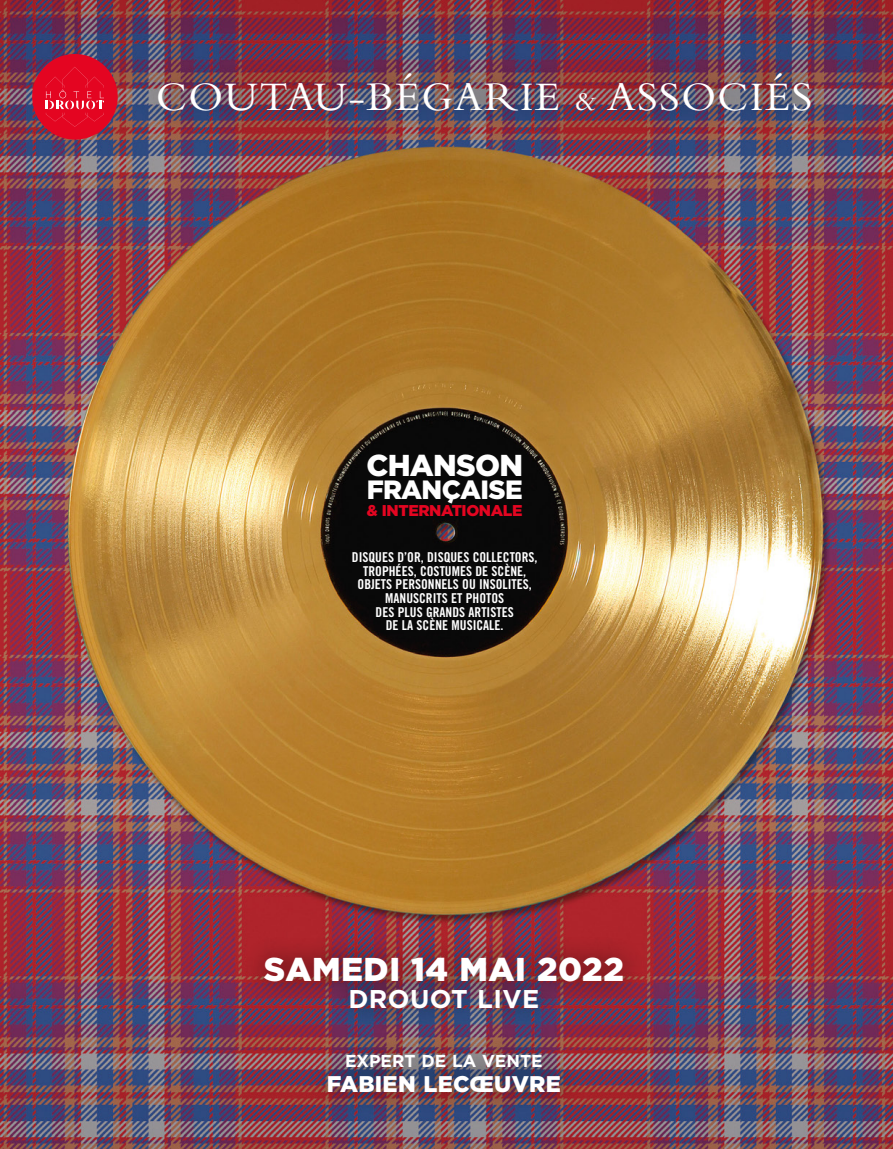
<style>
.page{position:relative;width:893px;height:1149px;background:#fff}
.page>*{position:absolute;margin:0;border:0;box-sizing:border-box;transform-origin:0 0}
.t1{font:42.15px "Bembo Std";letter-spacing:.035em;color:#fff}
.t2{font:900 33px "Gotham";letter-spacing:.015em;color:#fff}
.t3{font:900 30.15px "Gotham";letter-spacing:-.025em;color:#fff}
.t4{font:900 26.4px "Gotham";letter-spacing:-.025em;color:#fff}
.t5{font:700 25.65px "Gotham";letter-spacing:.015em;color:#fff}
.t6{font:900 22.65px "Gotham";letter-spacing:.015em;color:#fff}
.t7{font:700 17.25px "Gotham";color:#fff}
.t8{font:900 15.6px "Gotham";letter-spacing:-.025em;color:#e40521}
.t9{font:13.65px/13.6px "Trade Gothic Bold Cond Twenty";color:#fff;text-align:center}
.s1{font-size:29.1px}
</style>
<div class="page">
<img style="left:0;top:0;width:893px;height:1148px">
<div style="left:242px;top:934px;width:403px;height:97px;background:#000;opacity:.5"></div>
<div style="left:305px;top:1030px;width:278px;height:85px;background:#000;opacity:.5"></div>
<div style="left:136px;top:52px;width:697px;height:82px;background:#000;opacity:.5"></div>
<div style="left:32px;top:54px;width:86px;height:85px;background:#e40521;border-radius:50%"></div>
<svg style="left:46px;top:67px;width:58px;height:60px"></svg>
<h1 class="t1" style="left:156px;top:72px;width:658px">COUTAU-BÉGARIE <span class="s1">&amp;</span> ASSOCIÉS</h1>
<h3 class="t3" style="left:366px;top:444px;width:158px">CHANSON</h3>
<h3 class="t4" style="left:367px;top:471px;width:157px">FRANÇAISE</h3>
<p class="t8" style="left:367px;top:499px;width:157px">&amp; INTERNATIONALE</p>
<p class="t9" style="left:352px;top:550px;width:187px">DISQUES D’OR, DISQUES COLLECTORS,<br>TROPHÉES, COSTUMES DE SCÈNE,<br>OBJETS PERSONNELS OU INSOLITES,<br>MANUSCRITS ET PHOTOS<br>DES PLUS GRANDS ARTISTES<br>DE LA SCÈNE MUSICALE.</p>
<h2 class="t2" style="left:264px;top:946px;width:362px">SAMEDI 14 MAI 2022</h2>
<h3 class="t5" style="left:349px;top:981px;width:192px">DROUOT LIVE</h3>
<p class="t7" style="left:345px;top:1049px;width:199px">EXPERT DE LA VENTE</p>
<h3 class="t6" style="left:327px;top:1067px;width:236px">FABIEN LECŒUVRE</h3>
</div>
